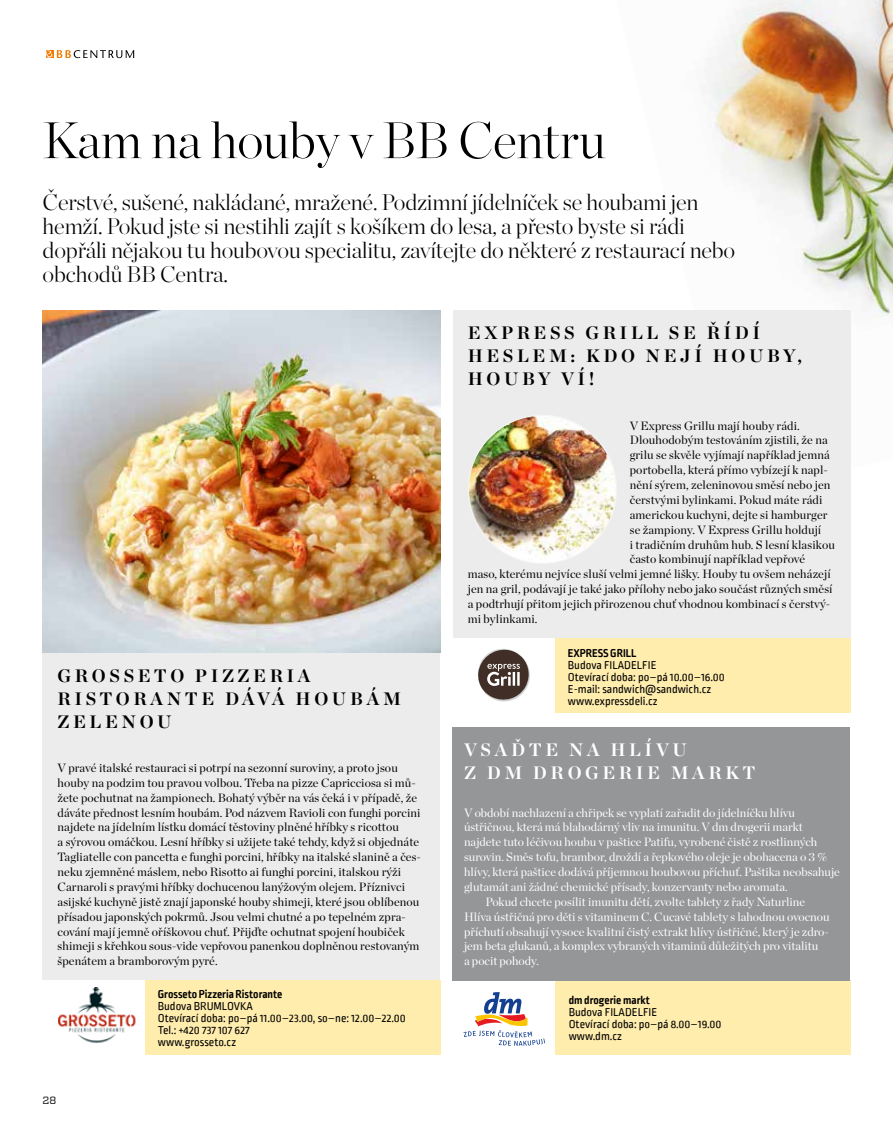
<style>
.page{position:relative;width:893px;height:1127px;background:#fff}
.page>*{position:absolute;margin:0;border:0;box-sizing:border-box;transform-origin:0 0}
.t1{font:200 51.15px "Chronicle Display";letter-spacing:-.01em;color:#000}
.t2{font:200 22.65px/24px "Chronicle Display";letter-spacing:-.01em;color:#000}
.t3{font:700 18px/23.1px "Chronicle Display";letter-spacing:.2em;color:#000}
.t4{font:700 18px/23.1px "Chronicle Display";letter-spacing:.2em;color:#fff}
.t5{font:12px/14.9px "Chronicle Display";letter-spacing:.01em;color:#000}
.t6{font:12px "Chronicle Display";color:#fff}
.t7{font:12px/12px "Ropa Soft PTT";color:#000}
.t8{font:700 12px "Ropa Soft PTT";color:#000}
.t9{font:10.5px "Vitesse";color:#000}
</style>
<div class="page">
<img style="left:616px;top:0;width:277px;height:496px">
<div style="left:43px;top:653px;width:397px;height:327px;background:#ececec"></div>
<div style="left:145px;top:980px;width:295px;height:74px;background:#ffedae"></div>
<img style="left:58px;top:988px;width:78px;height:55px">
<img style="left:43px;top:311px;width:397px;height:342px">
<div style="left:453px;top:311px;width:397px;height:327px;background:#ececec"></div>
<div style="left:555px;top:638px;width:295px;height:75px;background:#ffedae"></div>
<img style="left:468px;top:415px;width:148px;height:148px;border-radius:74px">
<div style="left:556px;top:980px;width:295px;height:74px;background:#ffedae"></div>
<svg style="left:463px;top:992px;width:82px;height:54px"></svg>
<div style="left:453px;top:727px;width:397px;height:253px;background:#949698"></div>
<svg style="left:478px;top:649px;width:52px;height:53px"></svg>
<hr style="left:517px;top:672px;width:3px;height:14px;background:#fff">
<svg style="left:46px;top:50px;width:88px;height:8px"></svg>
<h1 class="t1" style="left:43px;top:101px;width:565px">Kam na houby v BB Centru</h1>
<p class="t2" style="left:43px;top:188px;width:694px">Čerstvé, sušené, nakládané, mražené. Podzimní jídelníček se houbami jen hemží. Pokud jste si nestihli zajít s košíkem do lesa, a přesto byste si rádi dopřáli nějakou tu houbovou specialitu, zavítejte do některé z restaurací nebo obchodů BB Centra.</p>
<h3 class="t3" style="left:58px;top:662px;width:345px">GROSSETO PIZZERIA<br>RISTORANTE DÁVÁ HOUBÁM<br>ZELENOU</h3>
<p class="t5" style="left:58px;top:759px;width:365px">V pravé italské restauraci si potrpí na sezonní suroviny, a proto jsou houby na podzim tou pravou volbou. Třeba na pizze Capricciosa si mů&shy;žete pochutnat na žampionech. Bohatý výběr na vás čeká i v případě, že dáváte přednost lesním houbám. Pod názvem Ravioli con funghi porcini najdete na jídelním lístku domácí těstoviny plněné hříbky s ricottou<br>a sýrovou omáčkou. Lesní hříbky si užijete také tehdy, když si objednáte Tagliatelle con pancetta e funghi porcini, hříbky na italské slanině a čes&shy;neku zjemněné máslem, nebo Risotto ai funghi porcini, italskou rýži Carnaroli s pravými hříbky dochucenou lanýžovým olejem. Příznivci asijské kuchyně jistě znají japonské houby shimeji, které jsou oblíbenou přísadou japonských pokrmů. Jsou velmi chutné a po tepelném zpra&shy;cování mají jemně oříškovou chuť. Přijďte ochutnat spojení houbiček shimeji s křehkou sous-vide vepřovou panenkou doplněnou restovaným špenátem a bramborovým pyré.</p>
<p class="t9" style="left:43px;top:1093px;width:15px">28</p>
<p class="t8" style="left:158px;top:987px;width:126px">Grosseto Pizzeria Ristorante</p>
<p class="t7" style="left:158px;top:1001px;width:250px">Budova BRUMLOVKA<br>Otevírací doba: po–pá 11.00–23.00, so–ne: 12.00–22.00<br>Tel.: +420 737 107 627<br>www.grosseto.cz</p>
<h3 class="t3" style="left:468px;top:319px;width:336px">EXPRESS GRILL SE ŘÍDÍ<br>HESLEM: KDO NEJÍ HOUBY,<br>HOUBY VÍ!</h3>
<p class="t5" style="left:630px;top:417px;width:171px">V Express Grillu mají houby rádi.</p>
<p class="t5" style="left:630px;top:432px;width:199px">Dlouhodobým testováním zjistili, že na</p>
<p class="t5" style="left:630px;top:447px;width:202px">grilu se skvěle vyjímají například jemná</p>
<p class="t5" style="left:630px;top:462px;width:200px">portobella, která přímo vybízejí k napl-</p>
<p class="t5" style="left:630px;top:476px;width:202px">nění sýrem, zeleninovou směsí nebo jen</p>
<p class="t5" style="left:630px;top:491px;width:194px">čerstvými bylinkami. Pokud máte rádi</p>
<p class="t5" style="left:630px;top:506px;width:199px">americkou kuchyni, dejte si hamburger</p>
<p class="t5" style="left:630px;top:521px;width:193px">se žampiony. V Express Grillu holdují</p>
<p class="t5" style="left:630px;top:536px;width:207px">i tradičním druhům hub. S lesní klasikou</p>
<p class="t5" style="left:630px;top:551px;width:177px">často kombinují například vepřové</p>
<p class="t5" style="left:468px;top:566px;width:364px">maso, kterému nejvíce sluší velmi jemné lišky. Houby tu ovšem neházejí</p>
<p class="t5" style="left:468px;top:581px;width:366px">jen na gril, podávají je také jako přílohy nebo jako součást různých směsí</p>
<p class="t5" style="left:468px;top:596px;width:364px">a podtrhují přitom jejich přirozenou chuť vhodnou kombinací s čerstvý-</p>
<p class="t5" style="left:468px;top:610px;width:71px">mi bylinkami.</p>
<p class="t8" style="left:568px;top:646px;width:70px">EXPRESS GRILL</p>
<p class="t7" style="left:568px;top:659px;width:158px">Budova FILADELFIE<br>Otevírací doba: po–pá 10.00–16.00<br>E-mail: sandwich@sandwich.cz www.expressdeli.cz</p>
<h3 class="t4" style="left:464px;top:737px;width:293px">VSAĎTE NA HLÍVU<br>Z DM DROGERIE MARKT</h3>
<p class="t6" style="left:464px;top:803px;width:332px">V období nachlazení a chřipek se vyplatí zařadit do jídelníčku hlívu</p>
<p class="t6" style="left:464px;top:818px;width:340px">ústřičnou, která má blahodárný vliv na imunitu. V dm drogerii markt</p>
<p class="t6" style="left:464px;top:833px;width:355px">najdete tuto léčivou houbu v paštice Patifu, vyrobené čistě z rostlinných</p>
<p class="t6" style="left:464px;top:848px;width:365px">surovin. Směs tofu, brambor, droždí a řepkového oleje je obohacena o 3 %</p>
<p class="t6" style="left:464px;top:863px;width:377px">hlívy, která paštice dodává příjemnou houbovou příchuť. Paštika neobsahuje</p>
<p class="t6" style="left:464px;top:877px;width:325px">glutamát ani žádné chemické přísady, konzervanty nebo aromata.</p>
<p class="t6" style="left:485px;top:892px;width:321px">Pokud chcete posílit imunitu dětí, zvolte tablety z řady Naturline</p>
<p class="t6" style="left:464px;top:907px;width:367px">Hlíva ústřičná pro děti s vitaminem C. Cucavé tablety s lahodnou ovocnou</p>
<p class="t6" style="left:464px;top:922px;width:366px">příchutí obsahují vysoce kvalitní čistý extrakt hlívy ústřičné, který je zdro-</p>
<p class="t6" style="left:464px;top:937px;width:356px">jem beta glukanů, a komplex vybraných vitaminů důležitých pro vitalitu</p>
<p class="t6" style="left:464px;top:952px;width:76px">a pocit pohody.</p>
<p class="t8" style="left:569px;top:993px;width:83px">dm drogerie markt</p>
<p class="t7" style="left:569px;top:1007px;width:154px">Budova FILADELFIE<br>Otevírací doba: po–pá 8.00–19.00 www.dm.cz</p>
</div>
